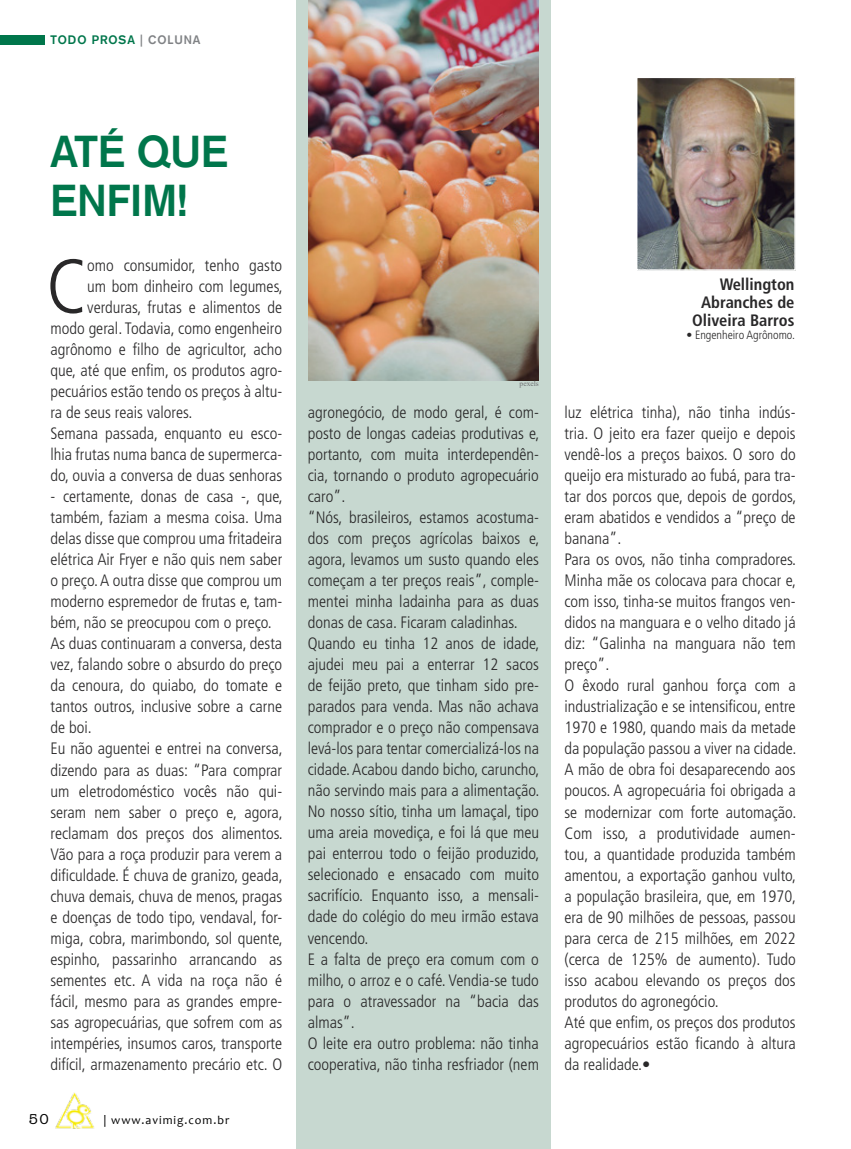
<style>
.page{position:relative;width:851px;height:1149px;background:#fff}
.page>*{position:absolute;margin:0;border:0;box-sizing:border-box;transform-origin:0 0}
.t1{font:300 condensed 76.65px "Frutiger LT Std";color:#292829}
.t2{font:700 43.5px/48.4px "Basic Commercial LT Com";color:#00764b}
.t3{font:300 condensed 16.5px/21px "Frutiger LT Std";color:#292829}
.t4{font:700 condensed 16.5px/18px "Frutiger LT Std";color:#292829;text-align:right}
.t5{font:15px "American Typewriter BT";color:#000}
.t6{font:300 condensed 12px "Frutiger LT Std";color:#292829}
.t7{font:12px "Candara";letter-spacing:.08em;color:#000}
.t8{font:700 12px "Basic Commercial LT Com";letter-spacing:.08em;color:#00764b}
.t9{font:7.5px "Times New Roman";color:#6d6e71}
.s1{color:#808285}
.s2{font-weight:400;font-style:italic;font-stretch:normal}
</style>
<div class="page">
<img style="left:55px;top:1092px;width:39px;height:36px">
<div style="left:296px;top:0;width:254px;height:1148px;background:#c7d8d0"></div>
<div style="left:0;top:35px;width:45px;height:9px;background:#00764b"></div>
<img style="left:639px;top:80px;width:153px;height:188px">
<div style="left:636px;top:77px;width:159px;height:194px;border:2px solid #fff"></div>
<img style="left:309px;top:0;width:229px;height:380px">
<p class="t8" style="left:50px;top:33px;width:152px">TODO PROSA <span class="s1">| COLUNA</span></p>
<h2 class="t2" style="left:50px;top:127px;width:179px">ATÉ QUE<br>ENFIM!</h2>
<h1 class="t1" style="left:46px;top:243px;width:43px">C</h1>
<p class="t3" style="left:87px;top:255px;width:196px">omo consumidor, tenho gasto</p>
<p class="t3" style="left:87px;top:276px;width:197px">um bom dinheiro com legumes,</p>
<p class="t3" style="left:87px;top:297px;width:196px">verduras, frutas e alimentos de</p>
<p class="t3" style="left:50px;top:318px;width:233px">modo geral. Todavia, como engenheiro</p>
<p class="t3" style="left:50px;top:339px;width:233px">agrônomo e filho de agricultor, acho</p>
<p class="t3" style="left:50px;top:360px;width:233px">que, até que enfim, os produtos agro-</p>
<p class="t3" style="left:50px;top:381px;width:233px">pecuários estão tendo os preços à altu-</p>
<p class="t3" style="left:50px;top:402px;width:143px">ra de seus reais valores.</p>
<p class="t3" style="left:50px;top:423px;width:233px">Semana passada, enquanto eu esco-</p>
<p class="t3" style="left:50px;top:444px;width:233px">lhia frutas numa banca de supermerca-</p>
<p class="t3" style="left:50px;top:465px;width:233px">do, ouvia a conversa de duas senhoras</p>
<p class="t3" style="left:50px;top:486px;width:234px">- certamente, donas de casa -, que, também, faziam a mesma coisa. Uma delas disse que comprou uma fritadeira elétrica Air Fryer e não quis nem saber o preço. A outra disse que comprou um moderno espremedor de frutas e, tam&shy;bém, não se preocupou com o preço.<br>As duas continuaram a conversa, desta vez, falando sobre o absurdo do preço da cenoura, do quiabo, do tomate e tantos outros, inclusive sobre a carne de boi.<br>Eu não aguentei e entrei na conversa, dizendo para as duas: “Para comprar um eletrodoméstico vocês não qui&shy;seram nem saber o preço e, agora, reclamam dos preços dos alimentos.<br>Vão para a roça produzir para verem a dificuldade. É chuva de granizo, geada, chuva demais, chuva de menos, pragas e doenças de todo tipo, vendaval, for&shy;miga, cobra, marimbondo, sol quente, espinho, passarinho arrancando as sementes etc. A vida na roça não é fácil, mesmo para as grandes empre&shy;sas agropecuárias, que sofrem com as intempéries, insumos caros, transporte difícil, armazenamento precário etc. O</p>
<p class="t5" style="left:29px;top:1109px;width:22px">50</p>
<p class="t7" style="left:104px;top:1112px;width:127px">| www.avimig.com.br</p>
<p class="t9" style="left:519px;top:378px;width:21px">pexels</p>
<p class="t4" style="left:692px;top:275px;width:104px">Wellington<br>Abranches de<br>Oliveira Barros</p>
<p class="t6" style="left:686px;top:328px;width:110px"><span class="s2">•</span> Engenheiro Agrônomo.</p>
<p class="t3" style="left:308px;top:402px;width:233px">agronegócio, de modo geral, é com&shy;posto de longas cadeias produtivas e, portanto, com muita interdependên&shy;cia, tornando o produto agropecuário caro”.<br>“Nós, brasileiros, estamos acostuma&shy;dos com preços agrícolas baixos e, agora, levamos um susto quando eles começam a ter preços reais”, comple&shy;mentei minha ladainha para as duas donas de casa. Ficaram caladinhas.<br>Quando eu tinha 12 anos de idade, ajudei meu pai a enterrar 12 sacos de feijão preto, que tinham sido pre&shy;parados para venda. Mas não achava comprador e o preço não compensava levá-los para tentar comercializá-los na cidade. Acabou dando bicho, caruncho, não servindo mais para a alimentação.<br>No nosso sítio, tinha um lamaçal, tipo uma areia movediça, e foi lá que meu pai enterrou todo o feijão produzido, selecionado e ensacado com muito sacrifício. Enquanto isso, a mensali&shy;dade do colégio do meu irmão estava vencendo.<br>E a falta de preço era comum com o milho, o arroz e o café. Vendia-se tudo para o atravessador na “bacia das almas”.<br>O leite era outro problema: não tinha cooperativa, não tinha resfriador (nem</p>
<p class="t3" style="left:564px;top:402px;width:233px">luz elétrica tinha), não tinha indús&shy;tria. O jeito era fazer queijo e depois vendê-los a preços baixos. O soro do queijo era misturado ao fubá, para tra&shy;tar dos porcos que, depois de gordos, eram abatidos e vendidos a “preço de banana”.<br>Para os ovos, não tinha compradores.<br>Minha mãe os colocava para chocar e, com isso, tinha-se muitos frangos ven&shy;didos na manguara e o velho ditado já diz: “Galinha na manguara não tem preço”.<br>O êxodo rural ganhou força com a industrialização e se intensificou, entre 1970 e 1980, quando mais da metade da população passou a viver na cidade.<br>A mão de obra foi desaparecendo aos poucos. A agropecuária foi obrigada a se modernizar com forte automação.<br>Com isso, a produtividade aumen&shy;tou, a quantidade produzida também amentou, a exportação ganhou vulto, a população brasileira, que, em 1970, era de 90 milhões de pessoas, passou para cerca de 215 milhões, em 2022 (cerca de 125% de aumento). Tudo isso acabou elevando os preços dos produtos do agronegócio.<br>Até que enfim, os preços dos produtos agropecuários estão ficando à altura da realidade.•</p>
</div>
